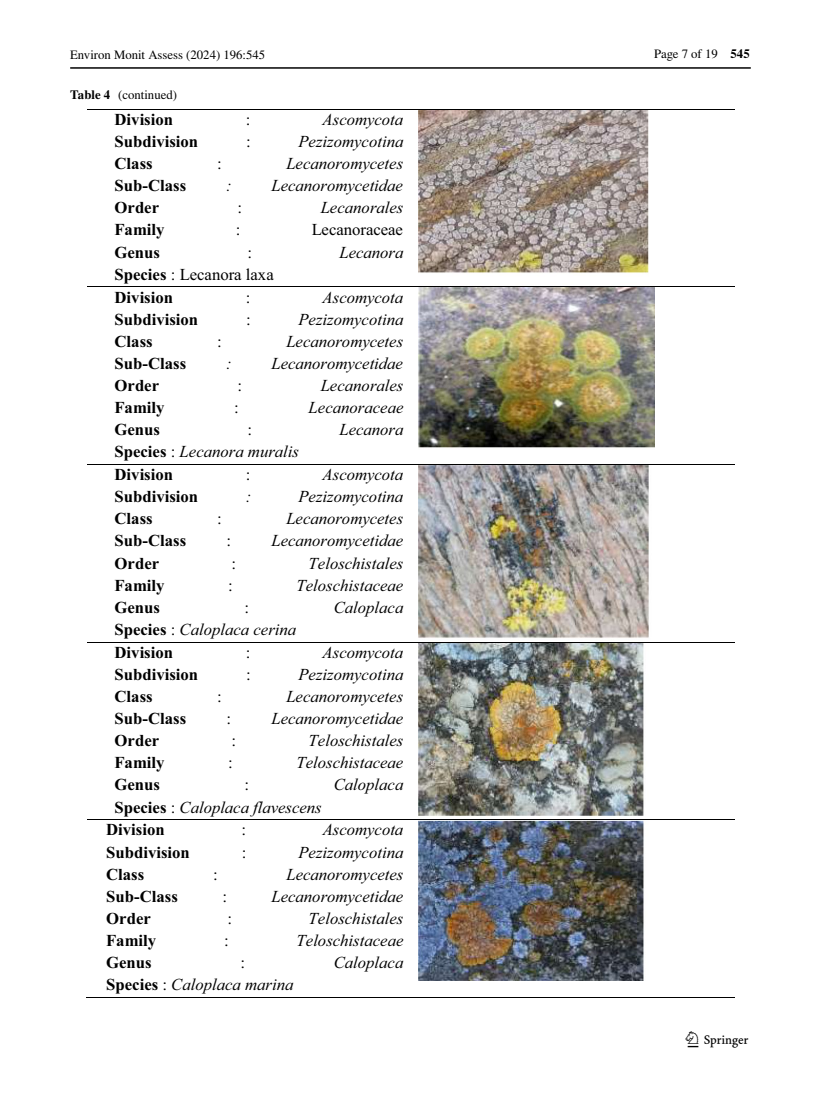
<style>
.page{position:relative;width:821px;height:1106px;background:#fff}
.page>*{position:absolute;margin:0;border:0;box-sizing:border-box;transform-origin:0 0}
.t1{font:22.5px "Springnew Regular 3";color:#000}
.t2{font:16.65px "Times New Roman PS Italic MT2";color:#000}
.t3{font:16.65px "Times New Roman PS Bold MT2";color:#000}
.t4{font:16.65px "Times New Roman 2";color:#000}
.t5{font:12.75px "STIX";color:#000}
.s1{font-weight:700}
.s2{font-family:"Times New Roman PS Bold MT2"}
.s3{font-family:"Times New Roman 2"}
</style>
<div class="page">
<hr style="left:70px;top:67px;width:680px;height:2px;background:#000">
<img style="left:418px;top:110px;width:236px;height:870px">
<hr style="left:87px;top:109px;width:324px;height:1px;background:#000">
<hr style="left:411px;top:109px;width:323px;height:1px;background:#000">
<hr style="left:87px;top:286px;width:324px;height:1px;background:#000">
<hr style="left:411px;top:286px;width:323px;height:1px;background:#000">
<hr style="left:87px;top:464px;width:324px;height:1px;background:#000">
<hr style="left:411px;top:464px;width:323px;height:1px;background:#000">
<hr style="left:87px;top:642px;width:324px;height:1px;background:#000">
<hr style="left:411px;top:642px;width:323px;height:1px;background:#000">
<hr style="left:87px;top:819px;width:324px;height:1px;background:#000">
<hr style="left:411px;top:819px;width:323px;height:1px;background:#000">
<hr style="left:86px;top:997px;width:325px;height:1px;background:#000">
<hr style="left:410px;top:997px;width:324px;height:1px;background:#000">
<p class="t5" style="left:70px;top:46px;width:197px">Environ Monit Assess (2024) 196:545</p>
<p class="t5" style="left:70px;top:86px;width:108px"><span class="s1">Table 4</span> (continued)</p>
<p class="t3" style="left:115px;top:107px;width:60px">Division</p>
<p class="t4" style="left:246px;top:108px;width:6px">:</p>
<p class="t2" style="left:323px;top:108px;width:82px">Ascomycota</p>
<p class="t3" style="left:115px;top:129px;width:85px">Subdivision</p>
<p class="t4" style="left:246px;top:130px;width:6px">:</p>
<p class="t2" style="left:298px;top:130px;width:106px">Pezizomycotina</p>
<p class="t3" style="left:115px;top:151px;width:40px">Class</p>
<p class="t4" style="left:217px;top:152px;width:6px">:</p>
<p class="t2" style="left:286px;top:152px;width:118px">Lecanoromycetes</p>
<p class="t3" style="left:115px;top:173px;width:73px">Sub-Class</p>
<p class="t2" style="left:226px;top:174px;width:7px">:</p>
<p class="t2" style="left:271px;top:174px;width:133px">Lecanoromycetidae</p>
<p class="t3" style="left:115px;top:196px;width:46px">Order</p>
<p class="t4" style="left:237px;top:197px;width:6px">:</p>
<p class="t2" style="left:321px;top:196px;width:84px">Lecanorales</p>
<p class="t3" style="left:115px;top:218px;width:51px">Family</p>
<p class="t4" style="left:236px;top:219px;width:6px">:</p>
<p class="t4" style="left:312px;top:219px;width:93px">Lecanoraceae</p>
<p class="t3" style="left:115px;top:240px;width:47px">Genus</p>
<p class="t4" style="left:247px;top:241px;width:6px">:</p>
<p class="t2" style="left:339px;top:240px;width:65px">Lecanora</p>
<p class="t4" style="left:115px;top:263px;width:161px"><span class="s2">Species</span> : Lecanora laxa</p>
<p class="t3" style="left:115px;top:285px;width:60px">Division</p>
<p class="t4" style="left:246px;top:286px;width:6px">:</p>
<p class="t2" style="left:323px;top:285px;width:82px">Ascomycota</p>
<p class="t3" style="left:115px;top:307px;width:85px">Subdivision</p>
<p class="t4" style="left:246px;top:308px;width:6px">:</p>
<p class="t2" style="left:298px;top:307px;width:106px">Pezizomycotina</p>
<p class="t3" style="left:115px;top:329px;width:40px">Class</p>
<p class="t4" style="left:217px;top:330px;width:6px">:</p>
<p class="t2" style="left:286px;top:330px;width:118px">Lecanoromycetes</p>
<p class="t3" style="left:115px;top:351px;width:73px">Sub-Class</p>
<p class="t2" style="left:226px;top:352px;width:7px">:</p>
<p class="t2" style="left:271px;top:352px;width:133px">Lecanoromycetidae</p>
<p class="t3" style="left:115px;top:373px;width:46px">Order</p>
<p class="t4" style="left:237px;top:374px;width:6px">:</p>
<p class="t2" style="left:321px;top:374px;width:84px">Lecanorales</p>
<p class="t3" style="left:115px;top:395px;width:51px">Family</p>
<p class="t4" style="left:234px;top:396px;width:6px">:</p>
<p class="t2" style="left:308px;top:396px;width:96px">Lecanoraceae</p>
<p class="t3" style="left:115px;top:417px;width:47px">Genus</p>
<p class="t4" style="left:247px;top:418px;width:6px">:</p>
<p class="t2" style="left:339px;top:418px;width:65px">Lecanora</p>
<p class="t2" style="left:115px;top:440px;width:186px"><span class="s2">Species</span> <span class="s3">:</span> Lecanora muralis</p>
<p class="t3" style="left:115px;top:462px;width:60px">Division</p>
<p class="t4" style="left:246px;top:463px;width:6px">:</p>
<p class="t2" style="left:323px;top:463px;width:82px">Ascomycota</p>
<p class="t3" style="left:115px;top:484px;width:85px">Subdivision</p>
<p class="t2" style="left:246px;top:485px;width:7px">:</p>
<p class="t2" style="left:298px;top:485px;width:106px">Pezizomycotina</p>
<p class="t3" style="left:115px;top:507px;width:40px">Class</p>
<p class="t4" style="left:217px;top:507px;width:6px">:</p>
<p class="t2" style="left:286px;top:507px;width:118px">Lecanoromycetes</p>
<p class="t3" style="left:115px;top:529px;width:73px">Sub-Class</p>
<p class="t4" style="left:227px;top:530px;width:6px">:</p>
<p class="t2" style="left:271px;top:529px;width:133px">Lecanoromycetidae</p>
<p class="t3" style="left:115px;top:551px;width:46px">Order</p>
<p class="t4" style="left:231px;top:552px;width:6px">:</p>
<p class="t2" style="left:308px;top:551px;width:96px">Teloschistales</p>
<p class="t3" style="left:115px;top:573px;width:51px">Family</p>
<p class="t4" style="left:228px;top:574px;width:6px">:</p>
<p class="t2" style="left:296px;top:573px;width:108px">Teloschistaceae</p>
<p class="t3" style="left:115px;top:595px;width:47px">Genus</p>
<p class="t4" style="left:244px;top:596px;width:6px">:</p>
<p class="t2" style="left:334px;top:596px;width:71px">Caloplaca</p>
<p class="t2" style="left:115px;top:618px;width:183px"><span class="s2">Species</span> <span class="s3">:</span> Caloplaca cerina</p>
<p class="t3" style="left:115px;top:640px;width:60px">Division</p>
<p class="t4" style="left:246px;top:641px;width:6px">:</p>
<p class="t2" style="left:323px;top:640px;width:82px">Ascomycota</p>
<p class="t3" style="left:115px;top:662px;width:85px">Subdivision</p>
<p class="t4" style="left:246px;top:663px;width:6px">:</p>
<p class="t2" style="left:298px;top:663px;width:106px">Pezizomycotina</p>
<p class="t3" style="left:115px;top:684px;width:40px">Class</p>
<p class="t4" style="left:217px;top:685px;width:6px">:</p>
<p class="t2" style="left:286px;top:685px;width:118px">Lecanoromycetes</p>
<p class="t3" style="left:115px;top:706px;width:73px">Sub-Class</p>
<p class="t4" style="left:227px;top:707px;width:6px">:</p>
<p class="t2" style="left:271px;top:707px;width:133px">Lecanoromycetidae</p>
<p class="t3" style="left:115px;top:728px;width:46px">Order</p>
<p class="t4" style="left:231px;top:729px;width:6px">:</p>
<p class="t2" style="left:308px;top:729px;width:96px">Teloschistales</p>
<p class="t3" style="left:115px;top:750px;width:51px">Family</p>
<p class="t4" style="left:228px;top:751px;width:6px">:</p>
<p class="t2" style="left:296px;top:751px;width:108px">Teloschistaceae</p>
<p class="t3" style="left:115px;top:773px;width:47px">Genus</p>
<p class="t4" style="left:244px;top:773px;width:6px">:</p>
<p class="t2" style="left:334px;top:773px;width:71px">Caloplaca</p>
<p class="t2" style="left:115px;top:795px;width:208px"><span class="s2">Species</span> <span class="s3">:</span> Caloplaca flavescens</p>
<p class="t3" style="left:106px;top:818px;width:60px">Division</p>
<p class="t4" style="left:241px;top:818px;width:6px">:</p>
<p class="t2" style="left:323px;top:818px;width:82px">Ascomycota</p>
<p class="t3" style="left:106px;top:840px;width:85px">Subdivision</p>
<p class="t4" style="left:242px;top:841px;width:6px">:</p>
<p class="t2" style="left:298px;top:840px;width:106px">Pezizomycotina</p>
<p class="t3" style="left:106px;top:862px;width:40px">Class</p>
<p class="t4" style="left:213px;top:863px;width:6px">:</p>
<p class="t2" style="left:286px;top:862px;width:118px">Lecanoromycetes</p>
<p class="t3" style="left:106px;top:884px;width:73px">Sub-Class</p>
<p class="t4" style="left:222px;top:885px;width:6px">:</p>
<p class="t2" style="left:271px;top:884px;width:133px">Lecanoromycetidae</p>
<p class="t3" style="left:106px;top:906px;width:46px">Order</p>
<p class="t4" style="left:227px;top:907px;width:6px">:</p>
<p class="t2" style="left:309px;top:907px;width:96px">Teloschistales</p>
<p class="t3" style="left:106px;top:928px;width:51px">Family</p>
<p class="t4" style="left:224px;top:929px;width:6px">:</p>
<p class="t2" style="left:296px;top:929px;width:108px">Teloschistaceae</p>
<p class="t3" style="left:106px;top:950px;width:47px">Genus</p>
<p class="t4" style="left:240px;top:951px;width:6px">:</p>
<p class="t2" style="left:334px;top:951px;width:71px">Caloplaca</p>
<p class="t2" style="left:106px;top:973px;width:189px"><span class="s2">Species</span> <span class="s3">:</span> Caloplaca marina</p>
<p class="t5" style="left:654px;top:45px;width:97px">Page 7 of 19 <span class="s1">545</span></p>
<h1 class="t1" style="left:687px;top:1031px;width:62px">1 3</h1>
</div>
